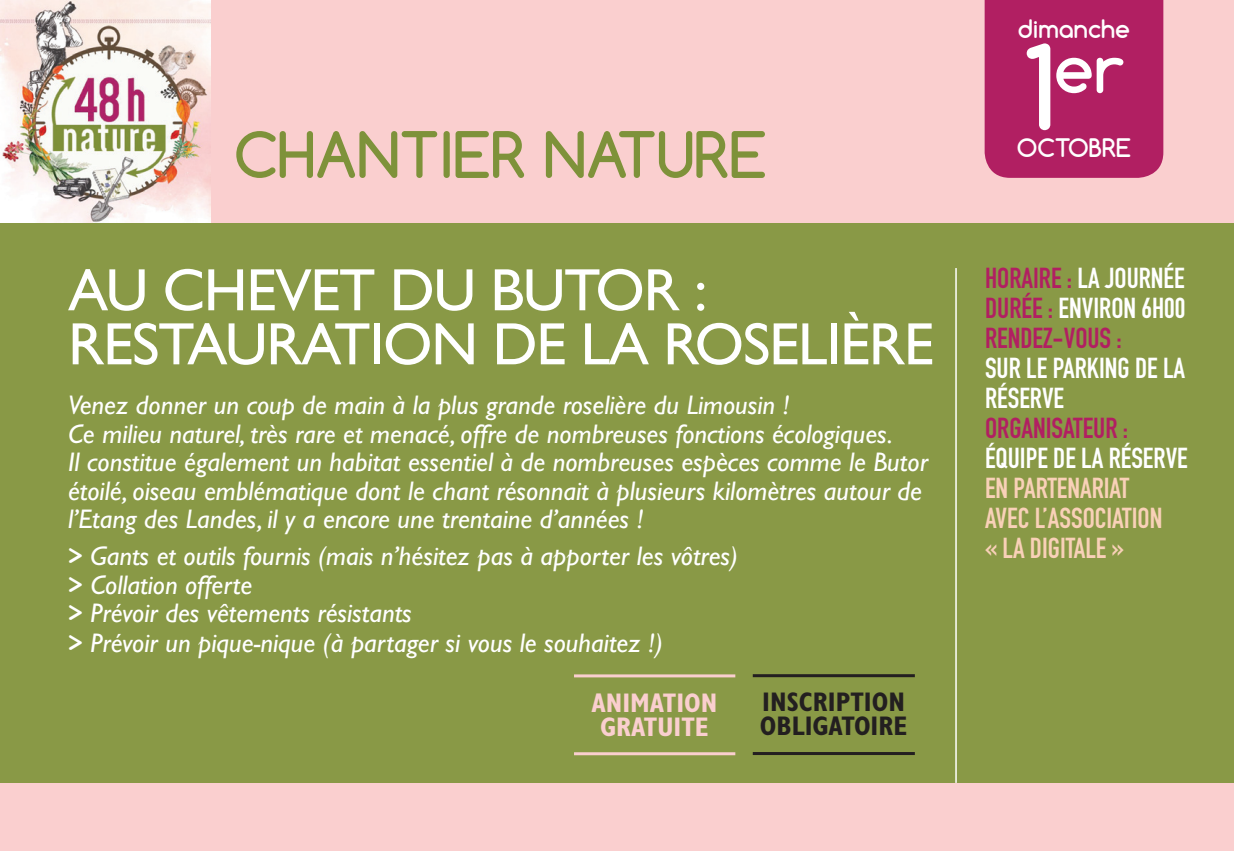
<style>
.page{position:relative;width:1234px;height:851px;background:#fff}
.page>*{position:absolute;margin:0;border:0;box-sizing:border-box;transform-origin:0 0}
.t1{font:700 64.8px "Comfortaa";color:#fff}
.t2{font:60px "Gill Sans Std";color:#fff}
.t3{font:700 60px "Comfortaa";color:#7e923a}
.t4{font:28.5px/30px "DIN Engschrift Std";color:#fff}
.t5{font:28.5px/30px "DIN Engschrift Std";color:#f9d1b8}
.t6{font:28.5px "DIN Engschrift Std";color:#b11f62}
.t7{font:italic 27px/28.5px "Gill Sans Std";color:#fff}
.t8{font:700 condensed 27px/24px "Gill Sans Std";color:#231f20}
.t9{font:700 condensed 27px/24px "Gill Sans Std";color:#facfcf;text-align:center}
.t10{font:700 24px "Comfortaa";color:#fff}
.s1{font-family:"Comfortaa";font-weight:700;font-style:normal}
.s2{font-size:111px}
.s3{color:#fff}
.s4{color:#b11f62}
</style>
<div class="page">
<div style="left:0;top:0;width:1233px;height:850px;background:#facfcf"></div>
<div style="left:0;top:223px;width:1233px;height:559px;background:#899946"></div>
<hr style="left:955px;top:268px;width:1px;height:514px;background:#fff">
<div style="left:984px;top:0;width:178px;height:178px;background:#b11f62"></div>
<hr style="left:752px;top:752px;width:162px;height:3px;background:#231f20">
<hr style="left:752px;top:674px;width:162px;height:3px;background:#231f20">
<hr style="left:574px;top:752px;width:161px;height:3px;background:#facfcf">
<hr style="left:574px;top:674px;width:161px;height:3px;background:#facfcf">
<img style="left:0;top:0;width:211px;height:223px">
<h2 class="t3" style="left:234px;top:117px;width:117px">CHANTIER</h2>
<h2 class="t3" style="left:543px;top:117px;width:38px">NATURE</h2>
<h2 class="t2" style="left:68px;top:255px;width:131px">AU CHEVET</h2>
<h2 class="t2" style="left:389px;top:255px;width:139px">DU BUTOR</h2>
<h2 class="t2" style="left:694px;top:255px;width:15px">:</h2>
<h2 class="t2" style="left:68px;top:309px;width:35px">RESTAURATION</h2>
<h2 class="t2" style="left:492px;top:309px;width:204px">DE LA ROSE</h2>
<h2 class="t2" style="left:797px;top:309px;width:102px">LIèRE</h2>
<p class="t7" style="left:68px;top:391px;width:861px">Venez donner un coup de main à la plus grande roselière du Limousin !<br>Ce milieu naturel, très rare et menacé, offre de nombreuses fonctions écologiques.<br>Il constitue également un habitat essentiel à de nombreuses espèces comme le Butor étoilé, oiseau emblématique dont le chant résonnait à plusieurs kilomètres autour de l’Etang des Landes, il y a encore une trentaine d’années !</p>
<p class="t7" style="left:68px;top:542px;width:671px"><span class="s1">&gt;</span> Gants et outils fournis (mais n’hésitez pas à apporter les vôtres) <span class="s1">&gt;</span> Collation offerte<br><span class="s1">&gt;</span> Prévoir des vêtements résistants<br><span class="s1">&gt;</span> Prévoir un pique-nique (à partager si vous le souhaitez !)</p>
<p class="t9" style="left:591px;top:690px;width:127px">ANIMATION<br>GRATUITE</p>
<p class="t8" style="left:759px;top:690px;width:149px">INSCRIPTION<br>OBLIGATOIRE</p>
<p class="t10" style="left:1017px;top:14px;width:114px">dimanche</p>
<h1 class="t1" style="left:1023px;top:27px;width:103px"><span class="s2">1</span>er</h1>
<p class="t10" style="left:1016px;top:132px;width:116px">octobre</p>
<p class="t6" style="left:984px;top:261px;width:143px">HORAIRE : <span class="s3">LA JOURN</span></p>
<p class="t4" style="left:1163px;top:263px;width:21px">ÉE</p>
<p class="t4" style="left:984px;top:293px;width:86px"><span class="s4">DURÉE :</span> ENVIRON</p>
<p class="t4" style="left:1141px;top:293px;width:45px">6H00</p>
<p class="t6" style="left:984px;top:321px;width:138px">RENDEZ-VOUS :</p>
<p class="t4" style="left:984px;top:353px;width:190px">SUR LEPARKING DELA<br>RÉSERVE</p>
<p class="t6" style="left:984px;top:411px;width:144px">ORGANISATEUR :</p>
<p class="t4" style="left:984px;top:443px;width:22px">ÉQUIPE</p>
<p class="t4" style="left:1052px;top:443px;width:91px">DE LA RÉSERVE</p>
<p class="t5" style="left:984px;top:473px;width:132px">EN PARTENARIAT<br>AVEC L’ASSOCIATION « LA DIGITALE</p>
<p class="t5" style="left:1111px;top:533px;width:14px">»</p>
</div>
